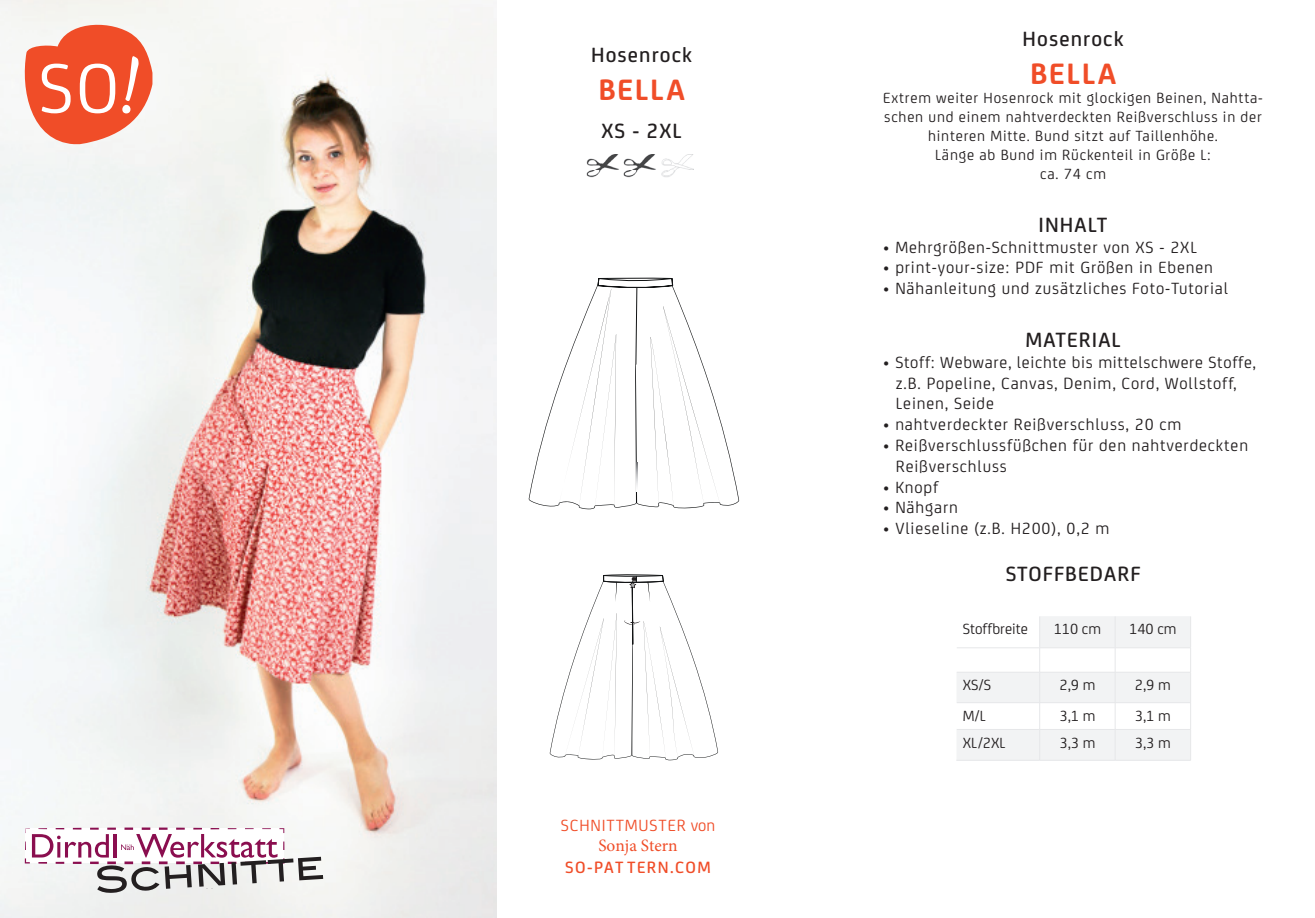
<style>
.page{position:relative;width:1315px;height:918px;background:#fff}
.page>*{position:absolute;margin:0;border:0;box-sizing:border-box;transform-origin:0 0}
.t1{font:700 31.5px "FS Joey";letter-spacing:.05em;color:#f04d28}
.t2{font:500 22.05px "FS Joey";letter-spacing:.05em;color:#231f20}
.t3{font:500 17.5px "FS Joey";letter-spacing:.08em;color:#f04d28}
.t4{font:17.32px/20.8px "FS Joey";letter-spacing:.05em;color:#231f20}
.t5{font:17.32px "FS Joey";letter-spacing:.05em;color:#f04d28}
.t6{font:17.32px "Minion Pro";color:#f04d28}
.t7{font:15.75px/18.9px "FS Joey";letter-spacing:.05em;color:#231f20;text-align:center}
.t8{font:15.75px "FS Joey";color:#231f20}
</style>
<div class="page">
<img style="left:0;top:0;width:496px;height:918px">
<svg style="left:25px;top:25px;width:127px;height:119px"></svg>
<img style="left:586px;top:154px;width:107px;height:24px">
<svg style="left:957px;top:616px;width:234px;height:144px"></svg>
<hr style="left:956px;top:729px;width:83px;height:1px;background:#e6e7e9">
<hr style="left:1039px;top:729px;width:76px;height:1px;background:#e6e7e9">
<hr style="left:1039px;top:729px;width:1px;height:31px;background:#e6e7e9">
<hr style="left:1115px;top:729px;width:75px;height:1px;background:#e6e7e9">
<hr style="left:1114px;top:729px;width:1px;height:31px;background:#e6e7e9">
<hr style="left:1190px;top:729px;width:1px;height:31px;background:#e6e7e9">
<hr style="left:956px;top:760px;width:83px;height:1px;background:#e6e7e9">
<hr style="left:1039px;top:760px;width:76px;height:1px;background:#e6e7e9">
<hr style="left:1115px;top:760px;width:75px;height:1px;background:#e6e7e9">
<svg style="left:25px;top:827px;width:298px;height:66px"></svg>
<svg style="left:529px;top:278px;width:210px;height:232px"></svg>
<svg style="left:550px;top:574px;width:168px;height:187px"></svg>
<p class="t2" style="left:591px;top:39px;width:102px">Hosenrock</p>
<h1 class="t1" style="left:598px;top:66px;width:88px">BELLA</h1>
<p class="t2" style="left:601px;top:115px;width:82px">XS - 2XL</p>
<p class="t5" style="left:561px;top:813px;width:156px">SCHNITTMUSTER von</p>
<p class="t6" style="left:598px;top:834px;width:81px">Sonja Stern</p>
<p class="t3" style="left:565px;top:855px;width:147px">So-pattern.com</p>
<p class="t2" style="left:1022px;top:23px;width:102px">Hosenrock</p>
<h1 class="t1" style="left:1030px;top:50px;width:88px">BELLA</h1>
<p class="t7" style="left:883px;top:88px;width:381px">Extrem weiter Hosenrock mit glockigen Beinen, Nahtta&shy;schen und einem nahtverdeckten Reißverschluss in der hinteren Mitte. Bund sitzt auf Taillenhöhe.<br>Länge ab Bund im Rückenteil in Größe L:<br>ca. 74 cm</p>
<p class="t2" style="left:1038px;top:208px;width:70px">IN HALT</p>
<p class="t4" style="left:883px;top:235px;width:315px">• Mehrgrößen-Schnittmuster von XS - 2XL</p>
<p class="t4" style="left:883px;top:256px;width:331px">• print-your-size: PDF mit Größen in Ebenen</p>
<p class="t4" style="left:883px;top:277px;width:346px">• Nähanleitung und zusätzliches Foto-Tutorial</p>
<p class="t2" style="left:1025px;top:324px;width:13px">MATERIA</p>
<p class="t2" style="left:1111px;top:324px;width:11px">L</p>
<p class="t4" style="left:896px;top:351px;width:362px;text-indent:-13px">• Stoff: Webware, leichte bis mittelschwere Stoffe, z.B. Popeline, Canvas, Denim, Cord, Wollstoff,<br>Leinen, Seide</p>
<p class="t4" style="left:883px;top:413px;width:300px">• nahtverdeckter Reißverschluss, 20 cm</p>
<p class="t4" style="left:896px;top:434px;width:354px;text-indent:-13px">• Reißverschlussfüßchen für den nahtverdeckten<br>Reißverschluss</p>
<p class="t4" style="left:883px;top:475px;width:56px">• Knopf</p>
<p class="t4" style="left:883px;top:496px;width:76px">• Nähgarn</p>
<p class="t4" style="left:883px;top:517px;width:228px">• Vlieseline (z.B. H200), 0,2 m</p>
<p class="t2" style="left:1005px;top:558px;width:133px">STOFFbedarf</p>
<p class="t8" style="left:963px;top:618px;width:67px">Stoffbreite</p>
<p class="t7" style="left:1053px;top:619px;width:49px">110 cm</p>
<p class="t7" style="left:1129px;top:619px;width:49px">140 cm</p>
<p class="t7" style="left:963px;top:675px;width:30px">XS/S</p>
<p class="t7" style="left:1059px;top:675px;width:37px">2,9 m</p>
<p class="t7" style="left:1135px;top:675px;width:37px">2,9 m</p>
<p class="t7" style="left:963px;top:705px;width:25px">M/L</p>
<p class="t7" style="left:1059px;top:705px;width:37px">3,1 m</p>
<p class="t7" style="left:1135px;top:705px;width:37px">3,1 m</p>
<p class="t7" style="left:963px;top:732px;width:44px">XL/2XL</p>
<p class="t7" style="left:1059px;top:732px;width:37px">3,3 m</p>
<p class="t7" style="left:1135px;top:732px;width:37px">3,3 m</p>
</div>
